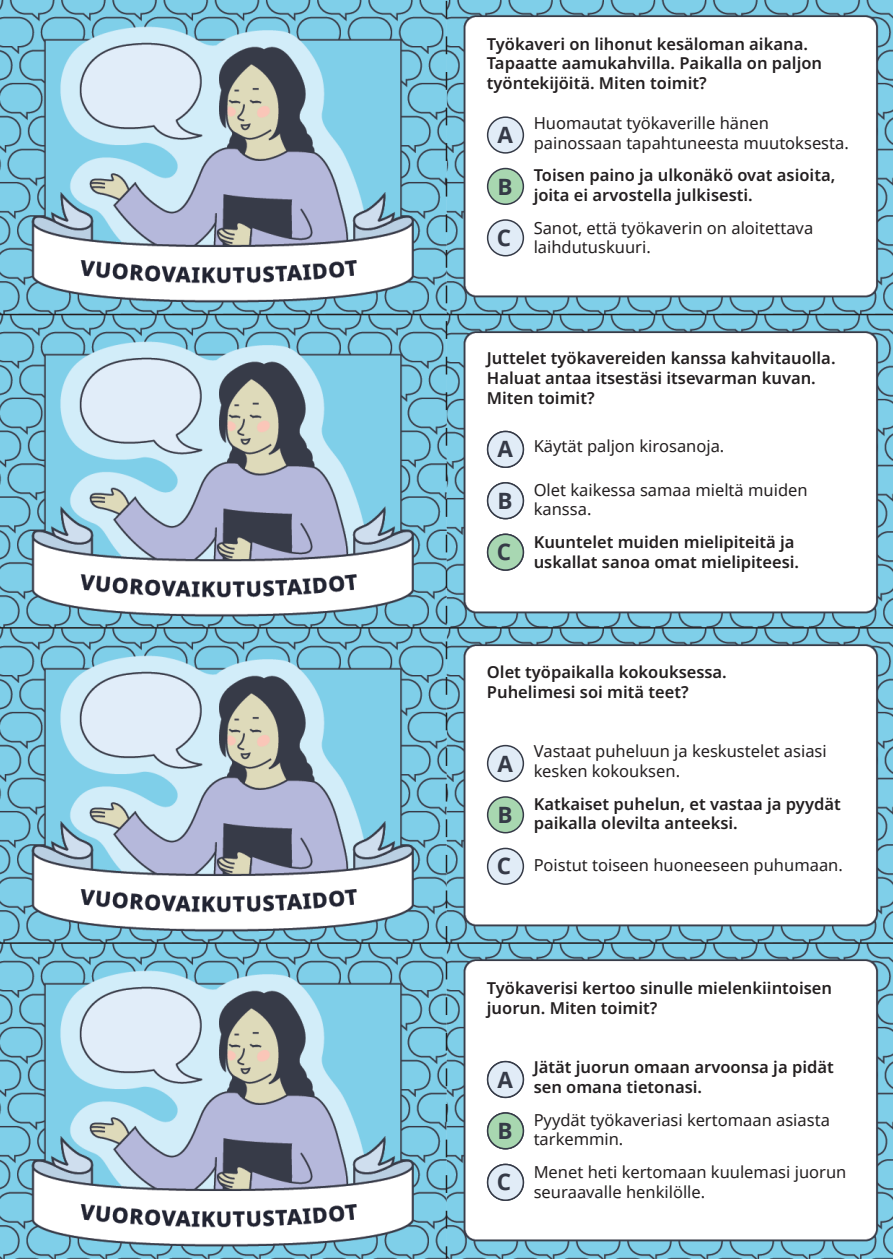
<style>
.page{position:relative;width:893px;height:1259px;background:#fff}
.page>*{position:absolute;margin:0;border:0;box-sizing:border-box;transform-origin:0 0}
.t1{font:700 22.5px "Noto Sans";color:#353a47}
.t2{font:600 16.5px/19.8px "Noto Sans";color:#231f20}
.t3{font:16.5px/19.8px "Noto Sans";color:#231f20}
</style>
<div class="page">
<img style="left:447px;top:0;width:446px;height:627px">
<img style="left:447px;top:628px;width:446px;height:630px">
<img style="left:0;top:0;width:447px;height:1258px">
<hr style="left:0;top:314px;width:893px;height:1px;background:#231f20">
<hr style="left:0;top:627px;width:893px;height:1px;background:#231f20">
<hr style="left:0;top:942px;width:893px;height:2px;background:#231f20">
<svg style="left:446px;top:1px;width:1px;height:1258px"></svg>
<div style="left:488px;top:431px;width:35px;height:36px;background:#e1ecf7;border-radius:50%"></div>
<div style="left:487px;top:431px;width:37px;height:37px;border:2px solid #353a47;border-radius:50%"></div>
<div style="left:488px;top:483px;width:35px;height:35px;background:#e1ecf7;border-radius:50%"></div>
<div style="left:487px;top:482px;width:37px;height:37px;border:2px solid #353a47;border-radius:50%"></div>
<div style="left:488px;top:534px;width:35px;height:36px;background:#a8d7b2;border-radius:50%"></div>
<div style="left:487px;top:533px;width:37px;height:38px;border:2px solid #353a47;border-radius:50%"></div>
<div style="left:488px;top:117px;width:35px;height:36px;background:#e1ecf7;border-radius:50%"></div>
<div style="left:487px;top:116px;width:37px;height:38px;border:2px solid #353a47;border-radius:50%"></div>
<div style="left:488px;top:168px;width:35px;height:36px;background:#a8d7b0;border-radius:50%"></div>
<div style="left:487px;top:168px;width:37px;height:37px;border:2px solid #353a47;border-radius:50%"></div>
<div style="left:488px;top:220px;width:35px;height:36px;background:#e1ecf7;border-radius:50%"></div>
<div style="left:487px;top:219px;width:37px;height:37px;border:2px solid #353a47;border-radius:50%"></div>
<div style="left:488px;top:745px;width:35px;height:36px;background:#e1ecf7;border-radius:50%"></div>
<div style="left:487px;top:745px;width:37px;height:37px;border:2px solid #353a47;border-radius:50%"></div>
<div style="left:488px;top:797px;width:35px;height:35px;background:#a8d7b0;border-radius:50%"></div>
<div style="left:487px;top:796px;width:37px;height:37px;border:2px solid #353a47;border-radius:50%"></div>
<div style="left:488px;top:848px;width:35px;height:36px;background:#e1ecf7;border-radius:50%"></div>
<div style="left:487px;top:847px;width:37px;height:38px;border:2px solid #353a47;border-radius:50%"></div>
<div style="left:488px;top:1061px;width:35px;height:36px;background:#e1ecf7;border-radius:50%"></div>
<div style="left:487px;top:1061px;width:37px;height:37px;border:2px solid #353a47;border-radius:50%"></div>
<div style="left:488px;top:1113px;width:35px;height:35px;background:#a8d7b0;border-radius:50%"></div>
<div style="left:487px;top:1112px;width:37px;height:37px;border:2px solid #353a47;border-radius:50%"></div>
<div style="left:488px;top:1164px;width:35px;height:36px;background:#e1ecf7;border-radius:50%"></div>
<div style="left:487px;top:1163px;width:37px;height:38px;border:2px solid #353a47;border-radius:50%"></div>
<p class="t2" style="left:487px;top:34px;width:337px">Työkaveri on lihonut kesäloman aikana.<br>Tapaatte aamukahvilla. Paikalla on paljon työntekijöitä. Miten toimit?</p>
<p class="t3" style="left:534px;top:113px;width:317px">Huomautat työkaverille hänen painossaan tapahtuneesta muutoksesta.</p>
<p class="t2" style="left:534px;top:166px;width:303px">Toisen paino ja ulkonäkö ovat asioita, joita ei arvostella julkisesti.</p>
<p class="t3" style="left:534px;top:218px;width:281px">Sanot, että työkaverin on aloitettava laihdutuskuuri.</p>
<h1 class="t1" style="left:497px;top:119px;width:17px">A</h1>
<h1 class="t1" style="left:498px;top:170px;width:17px">B</h1>
<h1 class="t1" style="left:497px;top:222px;width:16px">C</h1>
<p class="t2" style="left:487px;top:348px;width:350px">Juttelet työkavereiden kanssa kahvitauolla.<br>Haluat antaa itsestäsi itsevarman kuvan.<br>Miten toimit?</p>
<p class="t3" style="left:534px;top:437px;width:192px">Käytät paljon kirosanoja.</p>
<p class="t3" style="left:534px;top:480px;width:275px">Olet kaikessa samaa mieltä muiden kanssa.</p>
<p class="t2" style="left:534px;top:532px;width:267px">Kuuntelet muiden mielipiteitä ja uskallat sanoa omat mielipiteesi.</p>
<h1 class="t1" style="left:497px;top:433px;width:17px">A</h1>
<h1 class="t1" style="left:498px;top:485px;width:17px">B</h1>
<h1 class="t1" style="left:497px;top:536px;width:16px">C</h1>
<p class="t2" style="left:487px;top:662px;width:241px">Olet työpaikalla kokouksessa.<br>Puhelimesi soi mitä teet?</p>
<h1 class="t1" style="left:497px;top:747px;width:17px">A</h1>
<h1 class="t1" style="left:498px;top:799px;width:17px">B</h1>
<h1 class="t1" style="left:497px;top:850px;width:16px">C</h1>
<p class="t3" style="left:534px;top:742px;width:295px">Vastaat puheluun ja keskustelet asiasi kesken kokouksen.</p>
<p class="t2" style="left:534px;top:794px;width:309px">Katkaiset puhelun, et vastaa ja pyydät paikalla olevilta anteeksi.</p>
<p class="t3" style="left:534px;top:855px;width:311px">Poistut toiseen huoneeseen puhumaan.</p>
<p class="t2" style="left:487px;top:978px;width:347px">Työkaverisi kertoo sinulle mielenkiintoisen juorun. Miten toimit?</p>
<h1 class="t1" style="left:497px;top:1063px;width:17px">A</h1>
<h1 class="t1" style="left:498px;top:1115px;width:17px">B</h1>
<h1 class="t1" style="left:497px;top:1166px;width:16px">C</h1>
<p class="t2" style="left:534px;top:1057px;width:302px">Jätät juorun omaan arvoonsa ja pidät sen omana tietonasi.</p>
<p class="t3" style="left:534px;top:1110px;width:298px">Pyydät työkaveriasi kertomaan asiasta tarkemmin.</p>
<p class="t3" style="left:534px;top:1162px;width:314px">Menet heti kertomaan kuulemasi juorun seuraavalle henkilölle.</p>
</div>
